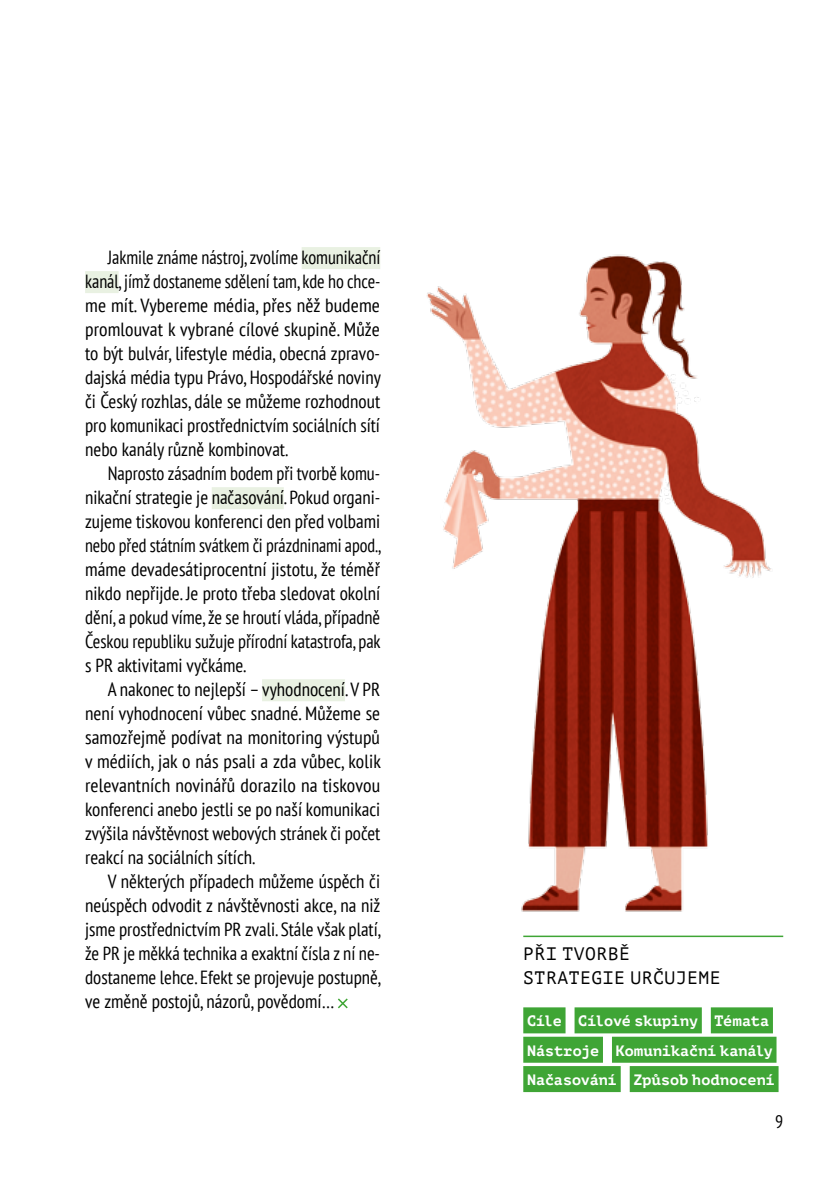
<style>
.page{position:relative;width:840px;height:1191px;background:#fff}
.page>*{position:absolute;margin:0;border:0;box-sizing:border-box;transform-origin:0 0}
.t1{font:condensed 19px/24px "PT Sans";color:#000;text-align:justify;scale:.96 1}
.t2{font:condensed 19px/24px "PT Sans";color:#000;text-align:justify}
.t3{font:18px/24px "PT Mono";letter-spacing:.03em;color:#000}
.t4{font:condensed 18px "PT Sans";color:#000}
.t5{font:700 15px/29.4px "PT Mono";letter-spacing:.005em;color:#fff}
</style>
<div class="page">
<div style="left:301px;top:247px;width:79px;height:22px;background:#e9f1e2"></div>
<div style="left:85px;top:271px;width:33px;height:22px;background:#e9f1e2"></div>
<div style="left:212px;top:487px;width:71px;height:22px;background:#e9f1e2"></div>
<div style="left:262px;top:679px;width:83px;height:22px;background:#e9f1e2"></div>
<svg style="left:338px;top:998px;width:10px;height:11px"></svg>
<div style="left:523px;top:1007px;width:42px;height:26px;background:#3fa535"></div>
<div style="left:574px;top:1007px;width:127px;height:26px;background:#3fa535"></div>
<div style="left:710px;top:1007px;width:62px;height:26px;background:#3fa535"></div>
<div style="left:523px;top:1036px;width:79px;height:26px;background:#3fa535"></div>
<div style="left:611px;top:1036px;width:165px;height:26px;background:#3fa535"></div>
<div style="left:523px;top:1066px;width:97px;height:26px;background:#3fa535"></div>
<div style="left:629px;top:1066px;width:149px;height:26px;background:#3fa535"></div>
<hr style="left:523px;top:935px;width:259px;height:2px;background:#3fa535">
<img style="left:427px;top:254px;width:344px;height:658px">
<p class="t1" style="left:85px;top:245px;width:309px;text-indent:23px">Jakmile známe nástroj, zvolíme komunikační kanál, jímž dostaneme sdělení tam, kde ho chce&shy;me mít. Vybereme média, přes něž budeme promlouvat k vybrané cílové skupině. Může to být bulvár, lifestyle média, obecná zpravo&shy;dajská média typu Právo, Hospodářské noviny či Český rozhlas, dále se můžeme rozhodnout pro komunikaci prostřednictvím sociálních sítí nebo kanály různě kombinovat.</p>
<p class="t1" style="left:85px;top:461px;width:310px;text-indent:23px">Naprosto zásadním bodem při tvorbě komu&shy;nikační strategie je načasování. Pokud organi&shy;zujeme tiskovou konferenci den před volbami nebo před státním svátkem či prázdninami apod., máme devadesátiprocentní jistotu, že téměř nikdo nepřijde. Je proto třeba sledovat okolní dění, a pokud víme, že se hroutí vláda, případně Českou republiku sužuje přírodní katastrofa, pak s PR aktivitami vyčkáme.</p>
<p class="t2" style="left:85px;top:677px;width:297px;text-indent:23px">A nakonec to nejlepší – vyhodnocení. V PR není vyhodnocení vůbec snadné. Můžeme se samozřejmě podívat na monitoring výstupů v médiích, jak o nás psali a zda vůbec, kolik relevantních novinářů dorazilo na tiskovou konferenci anebo jestli se po naší komunikaci zvýšila návštěvnost webových stránek či počet reakcí na sociálních sítích.</p>
<p class="t2" style="left:85px;top:869px;width:297px;text-indent:23px">V některých případech můžeme úspěch či neúspěch odvodit z návštěvnosti akce, na niž jsme prostřednictvím PR zvali. Stále však platí, že PR je měkká technika a exaktní čísla z ní ne&shy;dostaneme lehce. Efekt se projevuje postupně, ve změně postojů, názorů, povědomí…</p>
<p class="t3" style="left:523px;top:942px;width:199px">PŘI TVORBĚ<br>STRATEGIE URČUJEME</p>
<p class="t5" style="left:526px;top:1006px;width:249px">Cíle Cílové skupiny Témata<br>Nástroje Komunikační kanály<br>Načasování Způsob hodnocení</p>
<p class="t4" style="left:774px;top:1110px;width:10px">9</p>
</div>
